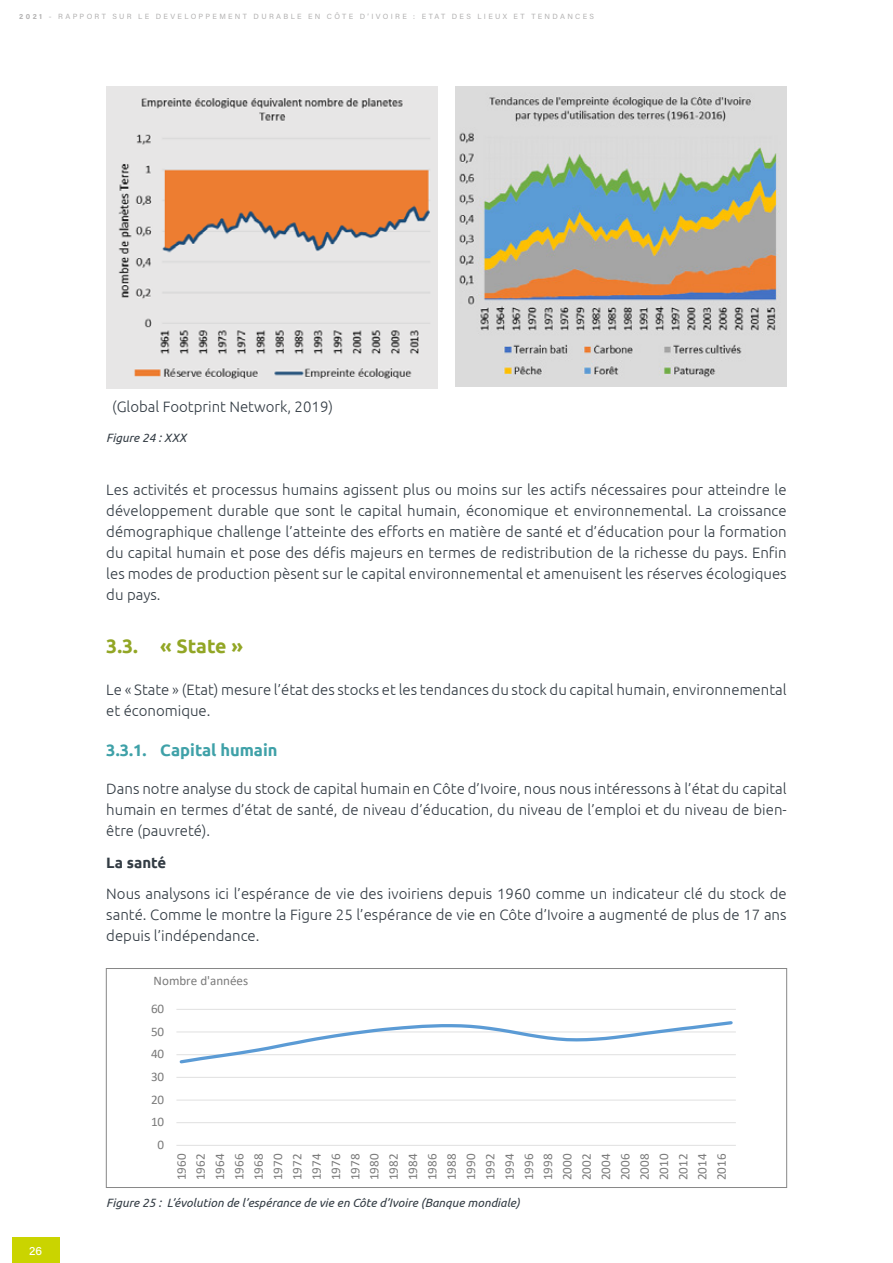
<style>
.page{position:relative;width:893px;height:1263px;background:#fff}
.page>*{position:absolute;margin:0;border:0;box-sizing:border-box;transform-origin:0 0}
.t1{font:700 19.5px "Ubuntu";letter-spacing:-.01em;color:#92a625}
.t2{font:700 16.5px "Ubuntu";color:#3fa1a8}
.t3{font:300 15px/21px "Ubuntu";color:#333c44;text-align:justify}
.t4{font:700 15px "Ubuntu";color:#333c44}
.t5{font:13.2px "Calibri";color:#7b7b7b}
.t6{font:13.05px/19.4px "Calibri";color:#7b7b7b;text-align:justify}
.t7{font:italic 12px "Ubuntu";color:#333c44}
.t8{font:12px "Acumin Variable Concept";color:#fff}
.t9{font:7.5px "Acumin Variable Concept";letter-spacing:.305em;color:#b3b2b2}
</style>
<div class="page">
<div style="left:12px;top:1237px;width:47px;height:26px;background:#cad400"></div>
<img style="left:106px;top:86px;width:332px;height:302px">
<img style="left:455px;top:86px;width:332px;height:301px">
<hr style="left:176px;top:1122px;width:560px;height:1px;background:#e3e3e3">
<hr style="left:176px;top:1099px;width:560px;height:2px;background:#e3e3e3">
<hr style="left:176px;top:1077px;width:560px;height:1px;background:#e3e3e3">
<hr style="left:176px;top:1054px;width:560px;height:1px;background:#e3e3e3">
<hr style="left:176px;top:1031px;width:560px;height:1px;background:#e3e3e3">
<hr style="left:176px;top:1009px;width:560px;height:1px;background:#e3e3e3">
<hr style="left:176px;top:1145px;width:560px;height:1px;background:#e3e3e3">
<svg style="left:177px;top:1021px;width:558px;height:43px"></svg>
<div style="left:106px;top:968px;width:681px;height:220px;border:1px solid #878787"></div>
<p class="t9" style="left:19px;top:12px;width:576px">2021 - RAPPORT SUR LE DEVELOPPEMENT DURABLE EN CÔTE D’IVOIRE : ETAT DES LIEUX ET TENDANCES</p>
<p class="t3" style="left:112px;top:396px;width:222px">(Global Footprint Network, 2019)</p>
<p class="t7" style="left:106px;top:431px;width:82px">Figure 24 : XXX</p>
<p class="t3" style="left:106px;top:479px;width:682px">Les activités et processus humains agissent plus ou moins sur les actifs nécessaires pour atteindre le développement durable que sont le capital humain, économique et environnemental. La croissance démographique challenge l’atteinte des efforts en matière de santé et d’éducation pour la formation du capital humain et pose des défis majeurs en termes de redistribution de la richesse du pays. Enfin les modes de production pèsent sur le capital environnemental et amenuisent les réserves écologiques du pays.</p>
<h1 class="t1" style="left:106px;top:634px;width:138px">3.3. « State »</h1>
<p class="t3" style="left:106px;top:679px;width:682px">Le « State » (Etat) mesure l’état des stocks et les tendances du stock du capital humain, environnemental et économique.</p>
<p class="t2" style="left:106px;top:740px;width:173px">3.3.1. Capital humain</p>
<p class="t3" style="left:106px;top:778px;width:682px">Dans notre analyse du stock de capital humain en Côte d’Ivoire, nous nous intéressons à l’état du capital humain en termes d’état de santé, de niveau d’éducation, du niveau de l’emploi et du niveau de bien&shy;être (pauvreté).</p>
<p class="t4" style="left:106px;top:853px;width:62px">La santé</p>
<p class="t3" style="left:106px;top:883px;width:682px">Nous analysons ici l’espérance de vie des ivoiriens depuis 1960 comme un indicateur clé du stock de santé. Comme le montre la Figure 25 l’espérance de vie en Côte d’Ivoire a augmenté de plus de 17 ans depuis l’indépendance.</p>
<p class="t6" style="left:154px;top:971px;width:96px">Nombre d'années</p>
<p class="t6" style="left:151px;top:999px;width:15px">60</p>
<p class="t6" style="left:151px;top:1021px;width:15px">50</p>
<p class="t6" style="left:151px;top:1044px;width:15px">40</p>
<p class="t6" style="left:151px;top:1067px;width:15px">30</p>
<p class="t6" style="left:151px;top:1089px;width:15px">20</p>
<p class="t6" style="left:151px;top:1112px;width:15px">10</p>
<p class="t6" style="left:158px;top:1135px;width:8px">0</p>
<p class="t6" style="left:171px;top:1180px;width:28px;rotate:-90deg">1960<br>1962<br>1964</p>
<p class="t5" style="left:230px;top:1180px;width:28px;rotate:-90deg">1966</p>
<p class="t6" style="left:249px;top:1180px;width:28px;rotate:-90deg">1968<br>1970<br>1972<br>1974<br>1976<br>1978<br>1980<br>1982</p>
<p class="t5" style="left:404px;top:1180px;width:28px;rotate:-90deg">1984</p>
<p class="t6" style="left:422px;top:1180px;width:28px;rotate:-90deg">1986<br>1988<br>1990<br>1992<br>1994<br>1996<br>1998<br>2000<br>2002<br>2004<br>2006<br>2008<br>2010<br>2012<br>2014<br>2016</p>
<p class="t8" style="left:29px;top:1242px;width:14px">26</p>
<p class="t7" style="left:106px;top:1195px;width:415px">Figure 25 : L’évolution de l’espérance de vie en Côte d’Ivoire (Banque mondiale)</p>
</div>
